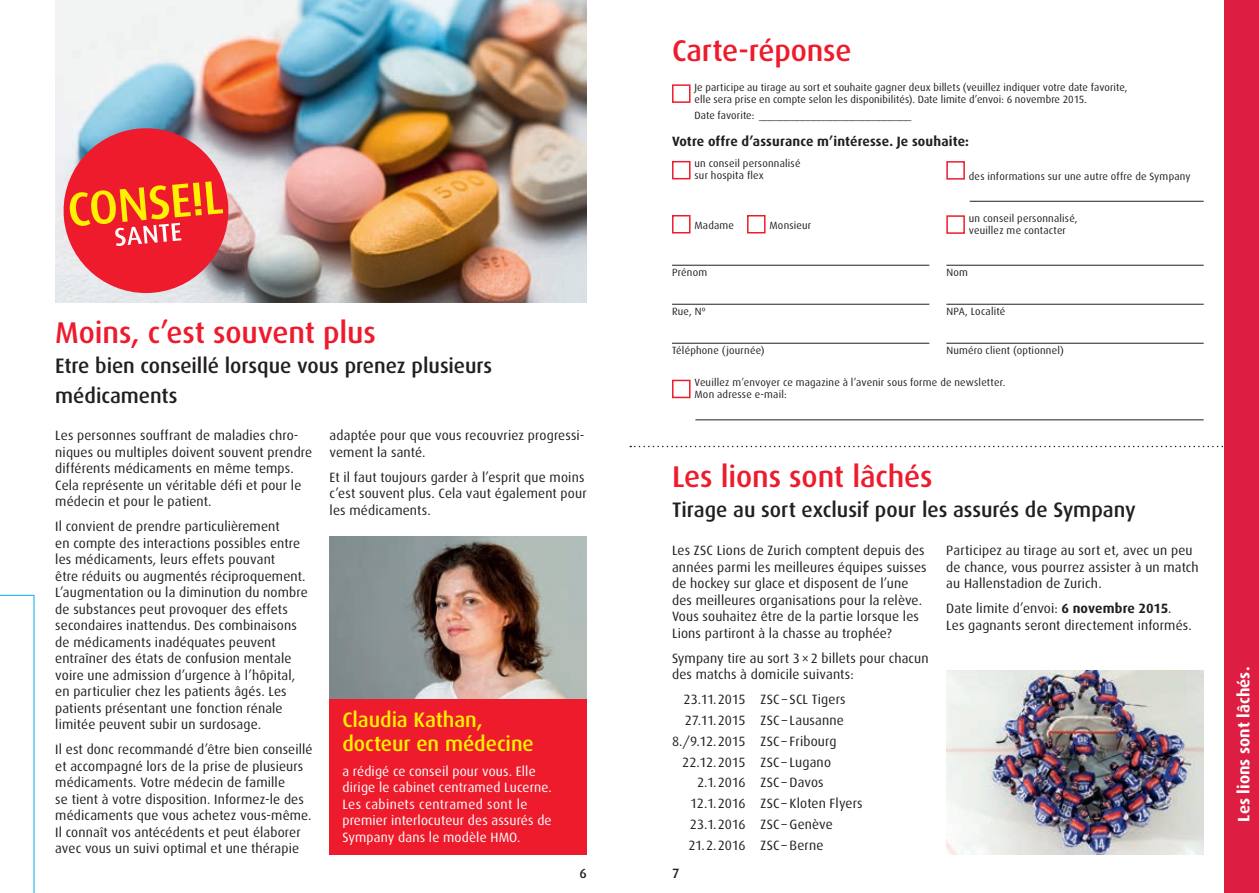
<style>
.page{position:relative;width:1259px;height:893px;background:#fff}
.page>*{position:absolute;margin:0;border:0;box-sizing:border-box;transform-origin:0 0}
.t1{font:500 30px "Dax";letter-spacing:-.005em;color:#ee1b2d}
.t2{font:500 21px/30px "Dax";letter-spacing:-.005em;color:#231f20}
.t3{font:500 21px/24px "Dax";color:#fff101}
.t4{font:700 16.5px "Dax";letter-spacing:.005em;color:#fff}
.t5{font:13.5px/16.5px "Dax";letter-spacing:.01em;color:#231f20}
.t6{font:13.5px/16.5px "Dax";letter-spacing:.01em;color:#fff}
.t7{font:700 13.5px "Dax";letter-spacing:.01em;color:#231f20}
.t8{font:500 13.5px "Dax";color:#231f20}
.t9{font:10.5px/12px "Dax";letter-spacing:.015em;color:#231f20}
.s1{font-weight:700}
</style>
<div class="page">
<svg style="left:630px;top:446px;width:595px;height:1px"></svg>
<div style="left:672px;top:161px;width:18px;height:18px;border:2px solid #ee1b2d"></div>
<div style="left:946px;top:215px;width:19px;height:19px;border:2px solid #ee1b2d"></div>
<div style="left:672px;top:215px;width:18px;height:18px;border:2px solid #ee1b2d"></div>
<div style="left:747px;top:215px;width:18px;height:18px;border:2px solid #ee1b2d"></div>
<hr style="left:969px;top:201px;width:234px;height:1px;background:#231f20">
<div style="left:946px;top:161px;width:19px;height:19px;border:2px solid #ee1b2d"></div>
<div style="left:672px;top:84px;width:18px;height:19px;border:2px solid #ee1b2d"></div>
<hr style="left:672px;top:265px;width:257px;height:1px;background:#231f20">
<hr style="left:672px;top:304px;width:257px;height:1px;background:#231f20">
<hr style="left:672px;top:343px;width:257px;height:1px;background:#231f20">
<hr style="left:946px;top:265px;width:257px;height:1px;background:#231f20">
<hr style="left:946px;top:304px;width:257px;height:1px;background:#231f20">
<hr style="left:946px;top:343px;width:257px;height:1px;background:#231f20">
<hr style="left:695px;top:419px;width:508px;height:1px;background:#231f20">
<div style="left:672px;top:380px;width:18px;height:18px;border:2px solid #ee1b2d"></div>
<div style="left:330px;top:698px;width:257px;height:157px;background:#ee1b2d"></div>
<img style="left:330px;top:536px;width:257px;height:162px">
<img style="left:55px;top:0;width:532px;height:303px">
<img style="left:946px;top:670px;width:257px;height:185px">
<svg style="left:59px;top:124px;width:174px;height:173px;background:#e15f5b"></svg>
<div style="left:1225px;top:0;width:34px;height:893px;background:#de1d42"></div>
<svg style="left:0;top:595px;width:34px;height:298px"></svg>
<h1 class="t1" style="left:672px;top:34px;width:181px">Carte-réponse</h1>
<p class="t9" style="left:694px;top:81px;width:435px">Je participe au tirage au sort et souhaite gagner deux billets (veuillez indiquer votre date favorite, elle sera prise en compte selon les disponibilités). Date limite d’envoi: 6 novembre 2015.</p>
<p class="t9" style="left:694px;top:110px;width:218px">Date favorite: ____________________________</p>
<p class="t7" style="left:672px;top:134px;width:298px">Votre offre d’assurance m’intéresse. Je souhaite:</p>
<p class="t9" style="left:694px;top:158px;width:107px">un conseil personnalisé sur hospita flex</p>
<p class="t9" style="left:969px;top:170px;width:223px">des informations sur une autre offre de Sympany</p>
<h1 class="t1" style="left:55px;top:316px;width:322px">Moins, c’est souvent plus</h1>
<h2 class="t2" style="left:55px;top:351px;width:438px">Etre bien conseillé lorsque vous prenez plusieurs médicaments</h2>
<p class="t5" style="left:55px;top:428px;width:258px">Les personnes souffrant de maladies chro&shy;niques ou multiples doivent souvent prendre différents médicaments en même temps.<br>Cela représente un véritable défi et pour le médecin et pour le patient.</p>
<p class="t5" style="left:55px;top:519px;width:254px">Il convient de prendre particulièrement<br>en compte des interactions possibles entre les médicaments, leurs effets pouvant<br>être réduits ou augmentés réciproquement.<br>L’augmentation ou la diminution du nombre de substances peut provoquer des effets secondaires inattendus. Des combinaisons de médicaments inadéquates peuvent entraîner des états de confusion mentale voire une admission d’urgence à l’hôpital, en particulier chez les patients âgés. Les patients présentant une fonction rénale limitée peuvent subir un surdosage.</p>
<p class="t5" style="left:55px;top:742px;width:259px">Il est donc recommandé d’être bien conseillé et accompagné lors de la prise de plusieurs médicaments. Votre médecin de famille<br>se tient à votre disposition. Informez-le des médicaments que vous achetez vous-même.<br>Il connaît vos antécédents et peut élaborer avec vous un suivi optimal et une thérapie</p>
<p class="t5" style="left:330px;top:428px;width:256px">adaptée pour que vous recouvriez progressi&shy;vement la santé.</p>
<p class="t5" style="left:330px;top:469px;width:259px">Et il faut toujours garder à l’esprit que moins c’est souvent plus. Cela vaut également pour les médicaments.</p>
<h2 class="t3" style="left:342px;top:708px;width:193px">Claudia Kathan, docteur en médecine</h2>
<p class="t6" style="left:342px;top:763px;width:211px">a rédigé ce conseil pour vous. Elle dirige le cabinet centramed Lucerne.<br>Les cabinets centramed sont le premier interlocuteur des assurés de Sympany dans le modèle HMO.</p>
<p class="t9" style="left:694px;top:219px;width:41px">Madame</p>
<p class="t9" style="left:769px;top:219px;width:43px">Monsieur</p>
<p class="t9" style="left:969px;top:212px;width:110px">un conseil personnalisé, veuillez me contacter</p>
<p class="t9" style="left:672px;top:267px;width:37px">Prénom</p>
<p class="t9" style="left:672px;top:306px;width:35px">Rue, Nº</p>
<p class="t9" style="left:672px;top:345px;width:94px">Téléphone (journée)</p>
<p class="t9" style="left:946px;top:267px;width:23px">Nom</p>
<p class="t9" style="left:946px;top:306px;width:60px">NPA, Localité</p>
<p class="t9" style="left:946px;top:345px;width:119px">Numéro client (optionnel)</p>
<p class="t9" style="left:694px;top:377px;width:312px">Veuillez m’envoyer ce magazine à l’avenir sous forme de newsletter.<br>Mon adresse e-mail:</p>
<h1 class="t1" style="left:672px;top:460px;width:262px">Les lions sont lâchés</h1>
<h2 class="t2" style="left:672px;top:495px;width:465px">Tirage au sort exclusif pour les assurés de Sympany</h2>
<p class="t5" style="left:672px;top:542px;width:256px">Les ZSC Lions de Zurich comptent depuis des années parmi les meilleures équipes suisses de hockey sur glace et disposent de l’une des meilleures organisations pour la relève.<br>Vous souhaitez être de la partie lorsque les Lions partiront à la chasse au trophée?</p>
<p class="t5" style="left:672px;top:650px;width:258px">Sympany tire au sort 3 × 2 billets pour chacun des matchs à domicile suivants:</p>
<p class="t5" style="left:683px;top:691px;width:164px">23.11.2015 ZSC – SCL Tigers</p>
<p class="t5" style="left:685px;top:712px;width:161px">27.11.2015 ZSC – Lausanne</p>
<p class="t5" style="left:672px;top:733px;width:166px">8./9.12.2015 ZSC – Fribourg</p>
<p class="t5" style="left:682px;top:754px;width:150px">22.12.2015 ZSC – Lugano</p>
<p class="t5" style="left:697px;top:774px;width:128px">2.1.2016 ZSC – Davos</p>
<p class="t5" style="left:690px;top:795px;width:174px">12.1.2016 ZSC – Kloten Flyers</p>
<p class="t5" style="left:690px;top:816px;width:144px">23.1.2016 ZSC – Genève</p>
<p class="t5" style="left:688px;top:837px;width:137px">21.2.2016 ZSC – Berne</p>
<p class="t5" style="left:946px;top:542px;width:254px">Participez au tirage au sort et, avec un peu de chance, vous pourrez assister à un match au Hallenstadion de Zurich.</p>
<p class="t5" style="left:946px;top:600px;width:247px">Date limite d’envoi: <span class="s1">6 novembre 2015</span>.<br>Les gagnants seront directement informés.</p>
<p class="t8" style="left:579px;top:866px;width:9px">6</p>
<p class="t8" style="left:672px;top:866px;width:9px">7</p>
<p class="t4" style="left:1234px;top:821px;width:156px;rotate:-90deg">Les lions sont lâchés.</p>
</div>
